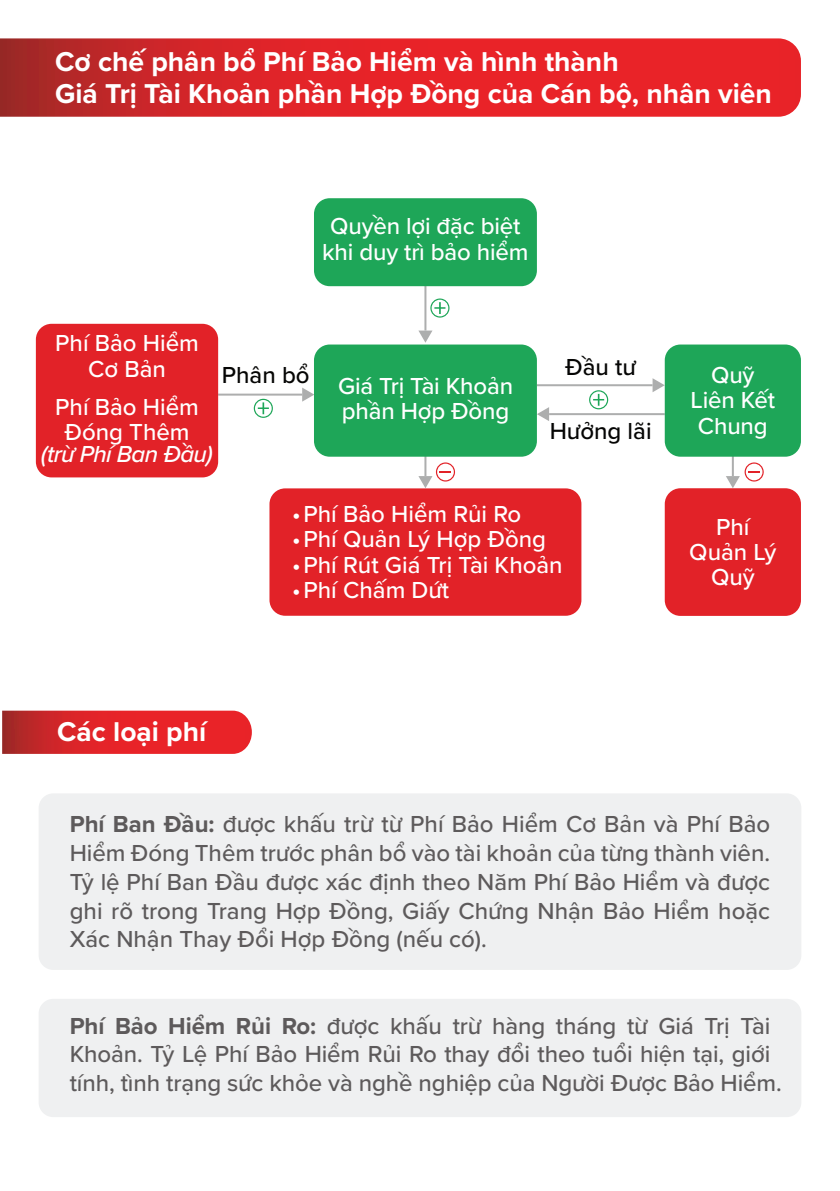
<style>
.page{position:relative;width:840px;height:1191px;background:#fff}
.page>*{position:absolute;margin:0;border:0;box-sizing:border-box;transform-origin:0 0}
.t1{font:700 28.2px/32px "Proxima Nova";color:#fff}
.t2{font:500 24px/28.8px "Proxima Nova";letter-spacing:-.005em;color:#5d5a5b;text-align:justify}
.t3{font:500 24px/25.4px "Proxima Nova";color:#fff;text-align:center}
.t4{font:500 24px "Proxima Nova";color:#050504}
.t5{font:italic 500 24px "Proxima Nova";letter-spacing:-.025em;color:#fff}
.s1{font-weight:700}
</style>
<div class="page">
<svg style="left:0;top:38px;width:800px;height:79px;background:#db262a"></svg>
<svg style="left:2px;top:710px;width:250px;height:44px;background:#dc2b2f"></svg>
<hr style="left:731px;top:418px;width:2px;height:58px;background:#adaeae">
<hr style="left:424px;top:418px;width:2px;height:58px;background:#adaeae">
<hr style="left:548px;top:413px;width:116px;height:2px;background:#adaeae">
<svg style="left:536px;top:407px;width:12px;height:14px"></svg>
<hr style="left:536px;top:384px;width:116px;height:2px;background:#adaeae">
<svg style="left:652px;top:378px;width:12px;height:14px"></svg>
<hr style="left:218px;top:393px;width:84px;height:2px;background:#adaeae">
<svg style="left:302px;top:387px;width:12px;height:14px"></svg>
<div style="left:314px;top:344px;width:222px;height:113px;background:#1ea658;border-radius:16px"></div>
<div style="left:269px;top:488px;width:312px;height:128px;background:#e22228;border-radius:16px"></div>
<div style="left:664px;top:344px;width:136px;height:113px;background:#1ea658;border-radius:16px"></div>
<div style="left:36px;top:324px;width:182px;height:153px;background:#e22228;border-radius:16px"></div>
<div style="left:664px;top:488px;width:136px;height:128px;background:#e22228;border-radius:16px"></div>
<hr style="left:424px;top:273px;width:2px;height:57px;background:#adaeae">
<svg style="left:418px;top:330px;width:14px;height:13px"></svg>
<div style="left:314px;top:198px;width:222px;height:88px;background:#1ea658;border-radius:16px"></div>
<svg style="left:430px;top:298px;width:19px;height:19px"></svg>
<svg style="left:589px;top:390px;width:19px;height:19px"></svg>
<svg style="left:254px;top:399px;width:19px;height:19px"></svg>
<svg style="left:726px;top:462px;width:37px;height:26px"></svg>
<svg style="left:418px;top:462px;width:37px;height:26px"></svg>
<div style="left:39px;top:793px;width:761px;height:177px;background:#eff0f1;border-radius:15px"></div>
<div style="left:39px;top:998px;width:761px;height:119px;background:#eff0f1;border-radius:15px"></div>
<p class="t1" style="left:55px;top:45px;width:717px">Cơ chế phân bổ Phí Bảo Hiểm và hình thành<br>Giá Trị Tài Khoản phần Hợp Đồng của Cán bộ, nhân viên</p>
<p class="t3" style="left:322px;top:213px;width:207px">Quyền lợi đặc biệt khi duy trì bảo hiểm</p>
<p class="t3" style="left:55px;top:329px;width:145px;line-height:26px">Phí Bảo Hiểm<br>Cơ Bản</p>
<p class="t3" style="left:55px;top:394px;width:145px;line-height:24px">Phí Bảo Hiểm<br>Đóng Thêm</p>
<p class="t5" style="left:41px;top:436px;width:173px">(trừ Phí Ban Đầu)</p>
<p class="t4" style="left:222px;top:357px;width:89px">Phân bổ</p>
<p class="t4" style="left:565px;top:349px;width:72px">Đầu tư</p>
<p class="t4" style="left:549px;top:413px;width:103px">Hưởng lãi</p>
<p class="t3" style="left:338px;top:372px;width:176px;text-align:left">Giá Trị Tài Khoản phần Hợp Đồng</p>
<p class="t3" style="left:690px;top:361px;width:86px">Quỹ<br>Liên Kết<br>Chung</p>
<p class="t3" style="left:292px;top:500px;width:230px">•Phí Bảo Hiểm Rủi Ro</p>
<p class="t3" style="left:292px;top:526px;width:255px">•Phí Quản Lý Hợp Đồng</p>
<p class="t3" style="left:292px;top:551px;width:272px">•Phí Rút Giá Trị Tài Khoản</p>
<p class="t3" style="left:292px;top:576px;width:158px">•Phí Chấm Dứt</p>
<p class="t3" style="left:689px;top:513px;width:89px">Phí<br>Quản Lý<br>Quỹ</p>
<p class="t1" style="left:57px;top:715px;width:150px">Các loại phí</p>
<p class="t2" style="left:70px;top:808px;width:701px"><span class="s1">Phí Ban Đầu:</span> được khấu trừ từ Phí Bảo Hiểm Cơ Bản và Phí Bảo Hiểm Đóng Thêm trước phân bổ vào tài khoản của từng thành viên.<br>Tỷ lệ Phí Ban Đầu được xác định theo Năm Phí Bảo Hiểm và được ghi rõ trong Trang Hợp Đồng, Giấy Chứng Nhận Bảo Hiểm hoặc Xác Nhận Thay Đổi Hợp Đồng (nếu có).</p>
<p class="t2" style="left:70px;top:1010px;width:713px;text-align:left"><span class="s1">Phí Bảo Hiểm Rủi Ro:</span> được khấu trừ hàng tháng từ Giá Trị Tài<br>Khoản. Tỷ Lệ Phí Bảo Hiểm Rủi Ro thay đổi theo tuổi hiện tại, giới tính, tình trạng sức khỏe và nghề nghiệp của Người Được Bảo Hiểm.</p>
</div>
